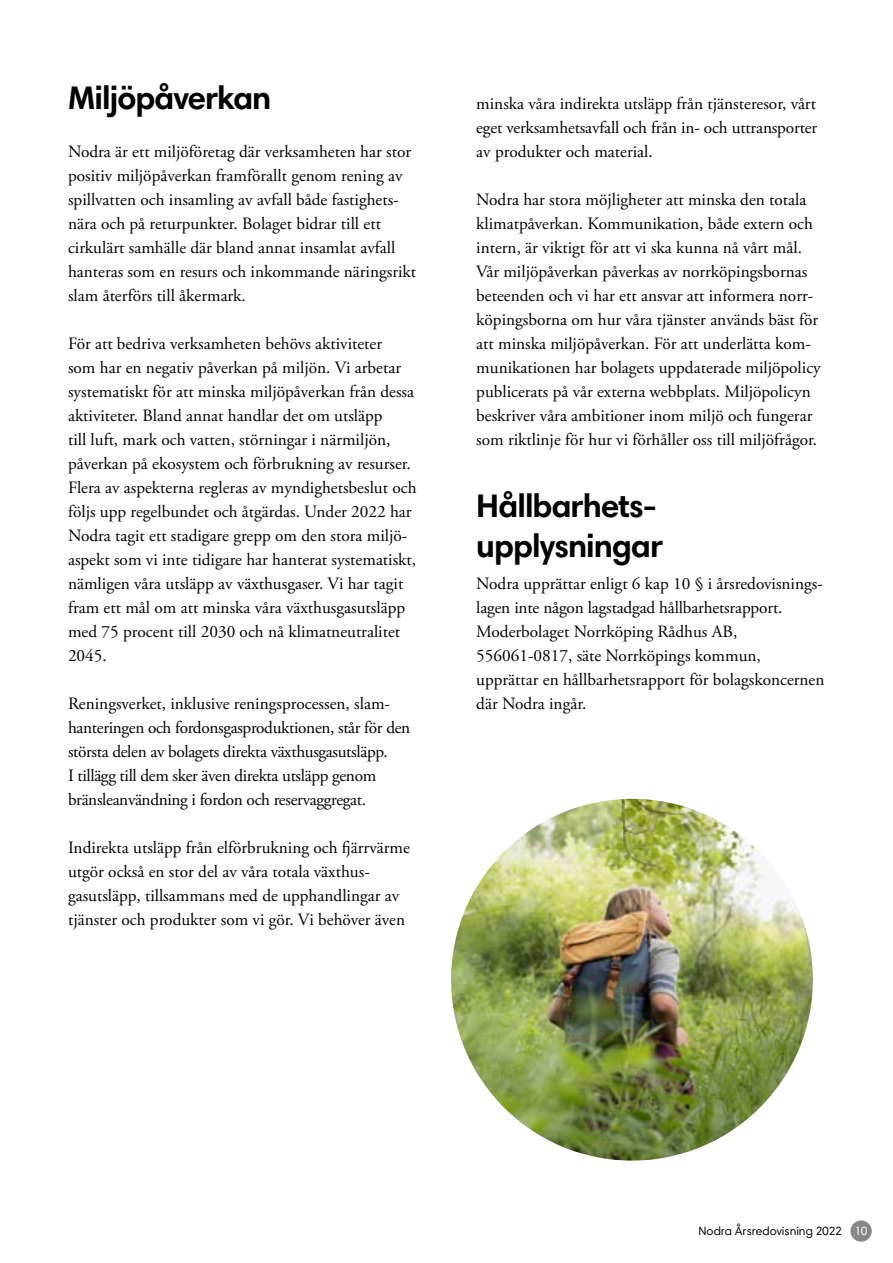
<style>
.page{position:relative;width:893px;height:1263px;background:#fff}
.page>*{position:absolute;margin:0;border:0;box-sizing:border-box;transform-origin:0 0}
.Rubrik_3__H3{font:700 33px/39.6px "Harmonia Sans Std";letter-spacing:-.025em;color:#000}
.Brödtext__p{font:17.25px/24px "Adobe Garamond Pro";color:#000}
.Brödtext_inget_avstå{font:17.25px/24px "Adobe Garamond Pro";color:#000}
.Brödtext__p-2{font:17.25px/24px "Adobe Garamond Pro";letter-spacing:-.02em;color:#000}
.t1{font:12px "Harmonia Sans Std";color:#000}
.s1{color:#fff}
</style>
<div class="page">
<div style="left:850px;top:1220px;width:22px;height:22px;background:#878787;border-radius:50%"></div>
<img style="left:452px;top:800px;width:360px;height:360px">
<div style="left:439px;top:787px;width:386px;height:386px;border:12px solid #fff;border-radius:50%"></div>
<h3 class="Rubrik_3__H3" style="left:68px;top:77px;width:205px">Miljöpåverkan</h3>
<p class="Brödtext_inget_avstå" style="left:68px;top:140px;width:350px">Nodra är ett miljöföretag där verksamheten har stor positiv miljöpåverkan framförallt genom rening av spillvatten och insamling av avfall både fastighets&shy;nära och på returpunkter. Bolaget bidrar till ett cirkulärt samhälle där bland annat insamlat avfall hanteras som en resurs och inkommande näringsrikt slam återförs till åkermark.</p>
<p class="Brödtext__p" style="left:68px;top:332px;width:350px">För att bedriva verksamheten behövs aktiviteter<br>som har en negativ påverkan på miljön. Vi arbetar systematiskt för att minska miljöpåverkan från dessa aktiviteter. Bland annat handlar det om utsläpp<br>till luft, mark och vatten, störningar i närmiljön, påverkan på ekosystem och förbrukning av resurser.<br>Flera av aspekterna regleras av myndighetsbeslut och följs upp regelbundet och åtgärdas. Under 2022 har Nodra tagit ett stadigare grepp om den stora miljö&shy;aspekt som vi inte tidigare har hanterat systematiskt, nämligen våra utsläpp av växthusgaser. Vi har tagit fram ett mål om att minska våra växthusgasutsläpp med 75 procent till 2030 och nå klimatneutralitet 2045.</p>
<p class="Brödtext__p-2" style="left:68px;top:692px;width:344px">Reningsverket, inklusive reningsprocessen, slam&shy;hanteringen och fordonsgasproduktionen, står för den största delen av bolagets direkta växthusgasutsläpp.<br>I tillägg till dem sker även direkta utsläpp genom bränsleanvändning i fordon och reservaggregat.</p>
<p class="Brödtext__p" style="left:68px;top:836px;width:343px">Indirekta utsläpp från elförbrukning och fjärrvärme utgör också en stor del av våra totala växthus&shy;gasutsläpp, tillsammans med de upphandlingar av tjänster och produkter som vi gör. Vi behöver även</p>
<p class="Brödtext__p" style="left:476px;top:92px;width:342px;text-align:justify">minska våra indirekta utsläpp från tjänsteresor, vårt eget verksamhetsavfall och från in- och uttransporter av produkter och material.</p>
<p class="Brödtext__p" style="left:476px;top:188px;width:346px">Nodra har stora möjligheter att minska den totala klimatpåverkan. Kommunikation, både extern och intern, är viktigt för att vi ska kunna nå vårt mål.<br>Vår miljöpåverkan påverkas av norrköpingsbornas beteenden och vi har ett ansvar att informera norr&shy;köpingsborna om hur våra tjänster används bäst för att minska miljöpåverkan. För att underlätta kom&shy;munikationen har bolagets uppdaterade miljöpolicy publicerats på vår externa webbplats. Miljöpolicyn beskriver våra ambitioner inom miljö och fungerar som riktlinje för hur vi förhåller oss till miljöfrågor.</p>
<h3 class="Rubrik_3__H3" style="left:476px;top:485px;width:189px">Hållbarhets&shy;upplysningar</h3>
<p class="Brödtext_inget_avstå" style="left:476px;top:572px;width:350px">Nodra upprättar enligt 6 kap 10 § i årsredovisnings&shy;lagen inte någon lagstadgad hållbarhetsrapport.<br>Moderbolaget Norrköping Rådhus AB, 556061‑0817, säte Norrköpings kommun, upprättar en hållbarhetsrapport för bolagskoncernen där Nodra ingår.</p>
<p class="t1" style="left:698px;top:1224px;width:171px">Nodra Årsredovisning 2022 <span class="s1">10</span></p>
</div>
